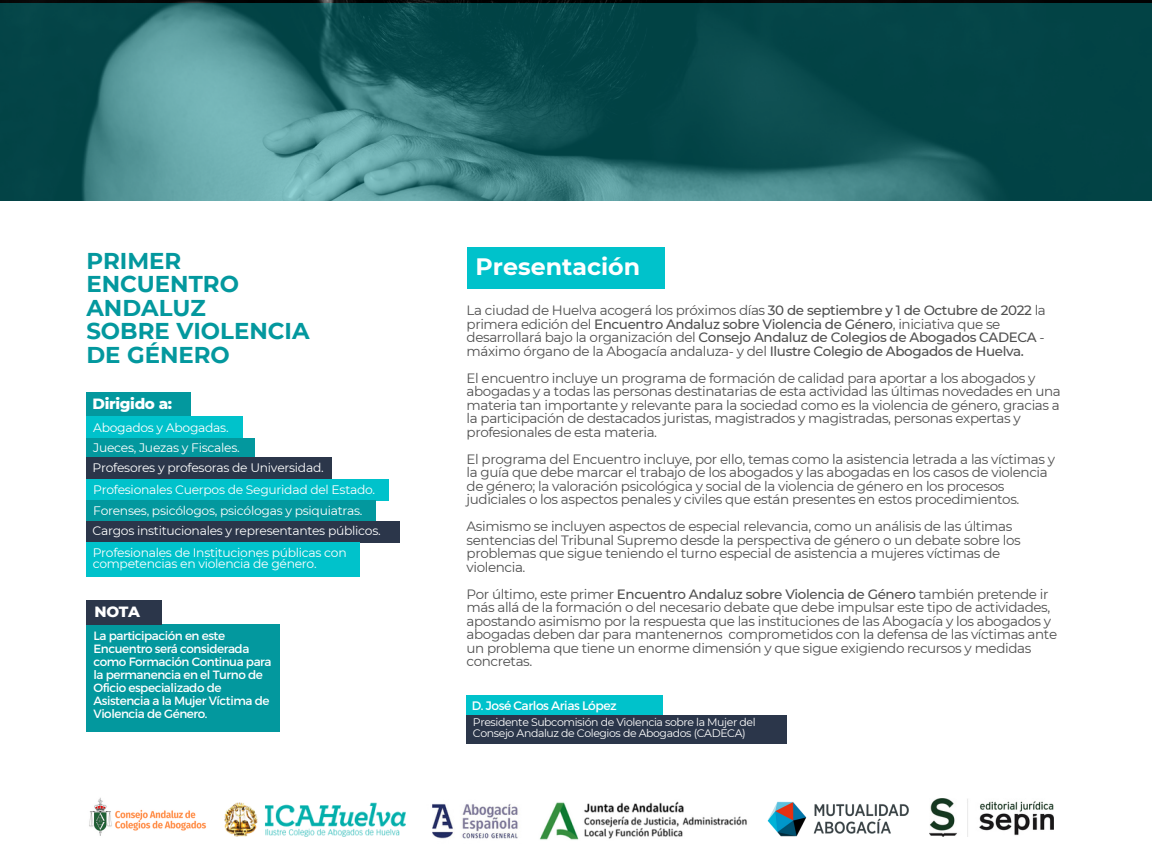
<style>
.page{position:relative;width:1152px;height:864px;background:#fff}
.page>*{position:absolute;margin:0;border:0;box-sizing:border-box;transform-origin:0 0}
.t1{font:700 23.7px "Montserrat";color:#fff}
.t2{font:700 22.8px/23.5px "Montserrat";color:#03989e}
.t3{font:800 15.15px "Montserrat";letter-spacing:-.02em;color:#fff}
.t4{font:13.5px/13.5px "Montserrat";letter-spacing:-.03em;color:#4f4f4f}
.t5{font:12.3px/20.1px "Montserrat";letter-spacing:-.02em;color:#fff}
.t6{font:12px/13px "Montserrat";letter-spacing:-.035em;color:#fff}
.t7{font:10.95px/10.9px "Montserrat";letter-spacing:-.035em;color:#fff}
.s1{font-weight:500}
</style>
<div class="page">
<svg style="left:0;top:3px;width:1152px;height:198px;background:#206063"></svg>
<div style="left:467px;top:247px;width:198px;height:41px;background:#00c2cb"></div>
<div style="left:467px;top:696px;width:196px;height:19px;background:#00c2cb"></div>
<div style="left:467px;top:715px;width:320px;height:29px;background:#2b364a"></div>
<div style="left:86px;top:392px;width:105px;height:25px;background:#03989e"></div>
<div style="left:86px;top:417px;width:157px;height:21px;background:#00c2cb"></div>
<div style="left:86px;top:438px;width:169px;height:21px;background:#03989e"></div>
<div style="left:86px;top:457px;width:246px;height:22px;background:#2b364a"></div>
<div style="left:86px;top:479px;width:303px;height:21px;background:#00c2cb"></div>
<div style="left:86px;top:500px;width:289px;height:22px;background:#03989e"></div>
<div style="left:86px;top:521px;width:314px;height:22px;background:#2b364a"></div>
<div style="left:86px;top:542px;width:273px;height:35px;background:#00c2cb"></div>
<div style="left:86px;top:624px;width:194px;height:108px;background:#03989e"></div>
<div style="left:86px;top:601px;width:76px;height:24px;background:#2b364a"></div>
<img style="left:225px;top:803px;width:181px;height:33px">
<img style="left:89px;top:797px;width:118px;height:39px">
<img style="left:432px;top:804px;width:86px;height:35px">
<img style="left:767px;top:801px;width:142px;height:36px">
<img style="left:929px;top:799px;width:124px;height:38px">
<img style="left:539px;top:801px;width:208px;height:39px">
<h2 class="t2" style="left:86px;top:249px;width:225px">PRIMER<br>ENCUENTRO<br>ANDALUZ<br>SOBRE VIOLENCIA<br>DE GÉNERO</h2>
<p class="t3" style="left:93px;top:394px;width:81px">Dirigido a:</p>
<p class="t5" style="left:93px;top:418px;width:233px">Abogados y Abogadas.<br>Jueces, Juezas y Fiscales.<br>Profesores y profesoras de Universidad.</p>
<p class="t5" style="left:93px;top:479px;width:290px">Profesionales Cuerpos de Seguridad del Estado.<br>Forenses, psicólogos, psicólogas y psiquiatras.<br>Cargos institucionales y representantes públicos.</p>
<p class="t5" style="left:93px;top:547px;width:256px;line-height:10.9px">Profesionales de Instituciones públicas con competencias en violencia de género.</p>
<p class="t3" style="left:95px;top:603px;width:47px">NOTA</p>
<p class="t6" style="left:94px;top:629px;width:180px">La participación en este<br>Encuentro será considerada como Formación Continua para la permanencia en el Turno de<br>Oficio especializado de<br>Asistencia a la Mujer Víctima de<br>Violencia de Género.</p>
<h1 class="t1" style="left:476px;top:252px;width:166px">Presentación</h1>
<p class="t4" style="left:467px;top:304px;width:581px">La ciudad de Huelva acogerá los próximos días <span class="s1">30 de septiembre y 1 de Octubre de 2022</span> la primera edición del <span class="s1">Encuentro Andaluz sobre Violencia de Género</span>, iniciativa que se desarrollará bajo la organización del <span class="s1">Consejo Andaluz de Colegios de Abogados CADECA</span> - máximo órgano de la Abogacía andaluza- y del <span class="s1">Ilustre Colegio de Abogados de Huelva.</span></p>
<p class="t4" style="left:467px;top:371px;width:596px">El encuentro incluye un programa de formación de calidad para aportar a los abogados y abogadas y a todas las personas destinatarias de esta actividad las últimas novedades en una materia tan importante y relevante para la sociedad como es la violencia de género, gracias a la participación de destacados juristas, magistrados y magistradas, personas expertas y profesionales de esta materia.</p>
<p class="t4" style="left:467px;top:452px;width:590px">El programa del Encuentro incluye, por ello, temas como la asistencia letrada a las víctimas y la guía que debe marcar el trabajo de los abogados y las abogadas en los casos de violencia de género; la valoración psicológica y social de la violencia de género en los procesos judiciales o los aspectos penales y civiles que están presentes en estos procedimientos.</p>
<p class="t4" style="left:467px;top:520px;width:556px">Asimismo se incluyen aspectos de especial relevancia, como un análisis de las últimas sentencias del Tribunal Supremo desde la perspectiva de género o un debate sobre los problemas que sigue teniendo el turno especial de asistencia a mujeres víctimas de violencia.</p>
<p class="t4" style="left:467px;top:587px;width:592px">Por último, este primer <span class="s1">Encuentro Andaluz sobre Violencia de Género</span> también pretende ir más allá de la formación o del necesario debate que debe impulsar este tipo de actividades, apostando asimismo por la respuesta que las instituciones de las Abogacía y los abogados y abogadas deben dar para mantenernos comprometidos con la defensa de las víctimas ante un problema que tiene un enorme dimensión y que sigue exigiendo recursos y medidas concretas.</p>
<p class="t5" style="left:472px;top:695px;width:147px">D. José Carlos Arias López</p>
<p class="t7" style="left:473px;top:717px;width:284px">Presidente Subcomisión de Violencia sobre la Mujer del<br>Consejo Andaluz de Colegios de Abogados (CADECA)</p>
</div>
